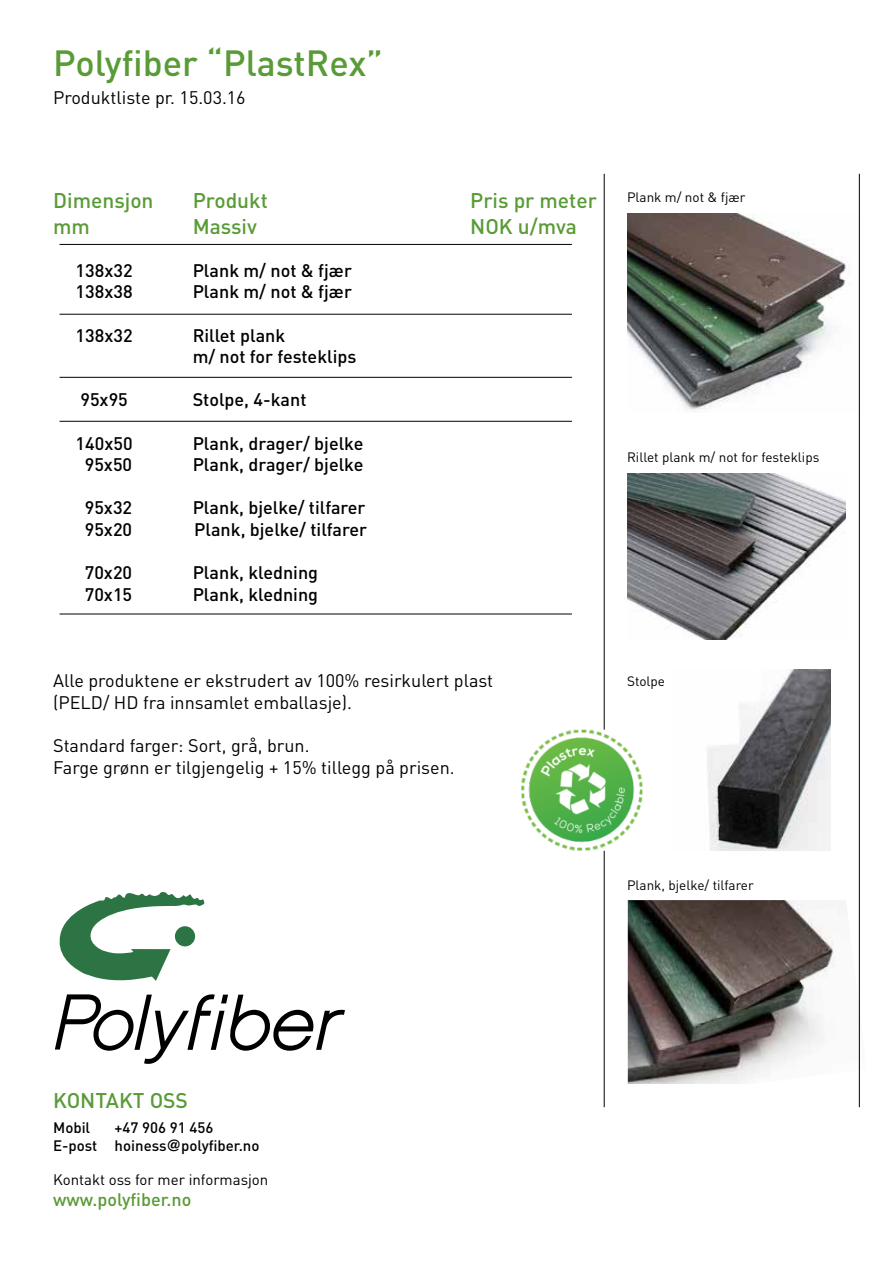
<style>
.page{position:relative;width:893px;height:1263px;background:#fff}
.page>*{position:absolute;margin:0;border:0;box-sizing:border-box;transform-origin:0 0}
.t1{font:500 36px "DIN";color:#599b36}
.t2{font:500 21px "DIN";color:#599b36}
.t3{font:500 18px/21.6px "DIN";color:#000}
.t4{font:18px/21.6px "DIN";color:#000}
.t5{font:500 18px "DIN";color:#599b36}
.t6{font:500 15px/18px "DIN";color:#000}
.t7{font:15px "DIN";color:#000}
.t8{font:13.5px "DIN";color:#000}
.s1{font-family:"Helvetica";font-weight:700}
</style>
<div class="page">
<svg style="left:55px;top:994px;width:290px;height:70px"></svg>
<svg style="left:59px;top:892px;width:146px;height:89px"></svg>
<img style="left:628px;top:213px;width:231px;height:199px">
<img style="left:628px;top:474px;width:218px;height:166px">
<img style="left:628px;top:900px;width:231px;height:184px">
<img style="left:707px;top:669px;width:123px;height:182px">
<hr style="left:604px;top:174px;width:1px;height:556px;background:#000">
<hr style="left:604px;top:851px;width:1px;height:256px;background:#000">
<hr style="left:859px;top:174px;width:1px;height:933px;background:#000">
<hr style="left:60px;top:314px;width:512px;height:1px;background:#000">
<hr style="left:60px;top:614px;width:512px;height:1px;background:#000">
<hr style="left:60px;top:244px;width:512px;height:1px;background:#000">
<img style="left:522px;top:730px;width:120px;height:121px">
<hr style="left:60px;top:377px;width:512px;height:1px;background:#000">
<hr style="left:60px;top:421px;width:512px;height:1px;background:#000">
<h1 class="t1" style="left:53px;top:40px;width:331px">Polyfiber “PlastRex”</h1>
<p class="t4" style="left:53px;top:86px;width:194px">Produktliste pr. 15.03.16</p>
<p class="t2" style="left:53px;top:187px;width:102px">Dimensjon</p>
<p class="t2" style="left:193px;top:187px;width:77px">Produkt</p>
<p class="t2" style="left:470px;top:187px;width:128px">Pris pr meter</p>
<p class="t2" style="left:53px;top:213px;width:38px">mm</p>
<p class="t2" style="left:193px;top:213px;width:66px">Massiv</p>
<p class="t2" style="left:470px;top:213px;width:108px">NOK u/mva</p>
<p class="t3" style="left:76px;top:259px;width:59px">138x32</p>
<p class="t3" style="left:193px;top:259px;width:161px">Plank m/ not &amp; fjær</p>
<p class="t3" style="left:76px;top:281px;width:59px">138x38</p>
<p class="t3" style="left:193px;top:281px;width:161px">Plank m/ not &amp; fjær</p>
<p class="t3" style="left:76px;top:324px;width:59px">138x32</p>
<p class="t3" style="left:193px;top:324px;width:165px">Rillet plank<br>m/ not for festeklips</p>
<p class="t3" style="left:80px;top:389px;width:49px">95x95</p>
<p class="t3" style="left:193px;top:389px;width:115px">Stolpe, 4-kant</p>
<p class="t3" style="left:76px;top:432px;width:59px">140x50</p>
<p class="t3" style="left:193px;top:432px;width:172px">Plank, drager/ bjelke</p>
<p class="t3" style="left:85px;top:453px;width:49px">95x50</p>
<p class="t3" style="left:193px;top:453px;width:172px">Plank, drager/ bjelke</p>
<p class="t3" style="left:85px;top:497px;width:49px">95x32</p>
<p class="t3" style="left:193px;top:497px;width:174px">Plank, bjelke/ tilfarer</p>
<p class="t3" style="left:85px;top:518px;width:49px">95x20</p>
<p class="t3" style="left:194px;top:518px;width:174px">Plank, bjelke/ tilfarer</p>
<p class="t3" style="left:85px;top:561px;width:49px">70x20</p>
<p class="t3" style="left:193px;top:561px;width:127px">Plank, kledning</p>
<p class="t3" style="left:85px;top:583px;width:49px">70x15</p>
<p class="t3" style="left:193px;top:583px;width:127px">Plank, kledning</p>
<p class="t4" style="left:53px;top:670px;width:442px">Alle produktene er ekstrudert av 100% resirkulert plast (PELD/ HD fra innsamlet emballasje).</p>
<p class="t4" style="left:53px;top:734px;width:403px">Standard farger: Sort, grå, brun.<br>Farge grønn er tilgjengelig + 15% tillegg på prisen.</p>
<p class="t8" style="left:627px;top:189px;width:120px">Plank m/ not &amp; fjær</p>
<p class="t8" style="left:627px;top:448px;width:194px">Rillet plank m/ not for festeklips</p>
<p class="t8" style="left:627px;top:672px;width:39px">Stolpe</p>
<p class="t8" style="left:627px;top:876px;width:128px">Plank, bjelke/ tilfarer</p>
<p class="t2" style="left:53px;top:1087px;width:136px">KONTAKT OSS</p>
<p class="t6" style="left:53px;top:1118px;width:208px;text-indent:62px">+47 906 91 456<br>E-post hoiness<span class="s1">@</span>polyfiber.no</p>
<p class="t6" style="left:53px;top:1118px;width:39px">Mobil</p>
<p class="t7" style="left:53px;top:1170px;width:217px">Kontakt oss for mer informasjon</p>
<p class="t5" style="left:53px;top:1188px;width:140px">www.polyfiber.no</p>
</div>
